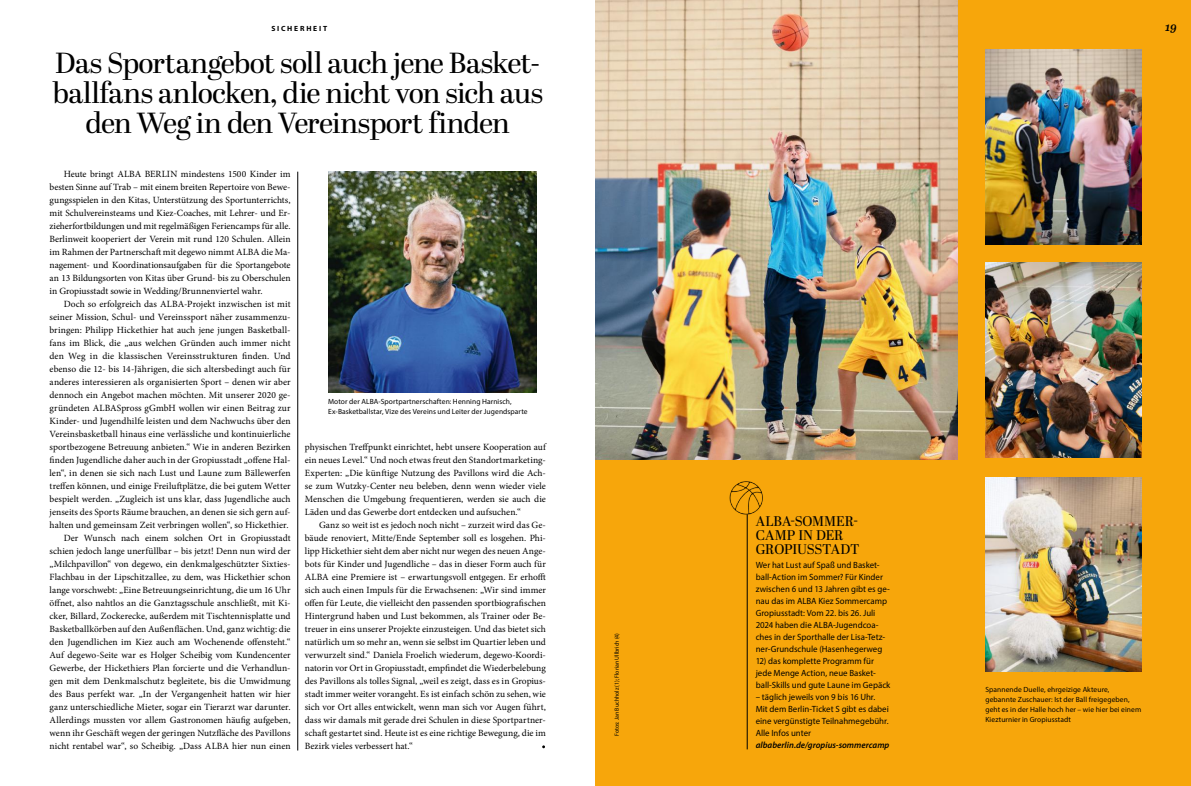
<style>
.page{position:relative;width:1191px;height:786px;background:#fff}
.page>*{position:absolute;margin:0;border:0;box-sizing:border-box;transform-origin:0 0}
.t1{font:29px/30px "Abril Display";letter-spacing:-.035em;color:#000;text-align:center}
.t2{font:14px/14px "Abril Display";color:#000}
.t3{font:italic 600 12px "Abril Text";color:#000}
.t4{font:9.5px/13px "Minion Pro";letter-spacing:.005em;color:#000;text-align:justify}
.t5{font:9px/12px "Myriad Pro";letter-spacing:.005em;color:#000}
.t6{font:italic 600 9px "Myriad Pro";letter-spacing:.005em;color:#000}
.t7{font:7.5px/10px "Myriad Pro";letter-spacing:.01em;color:#000}
.t8{font:700 7.5px "Myriad Pro";letter-spacing:.24em;color:#000}
.t9{font:6px "Myriad Pro";color:#000}
</style>
<div class="page">
<hr style="left:297px;top:171px;width:1px;height:579px;background:#000">
<img style="left:328px;top:171px;width:209px;height:221px">
<div style="left:595px;top:0;width:596px;height:785px;background:#f7a60b"></div>
<img style="left:729px;top:481px;width:34px;height:36px">
<hr style="left:747px;top:514px;width:1px;height:235px;background:#000">
<img style="left:985px;top:477px;width:156px;height:194px">
<img style="left:985px;top:263px;width:156px;height:194px">
<img style="left:595px;top:0;width:363px;height:459px">
<img style="left:985px;top:50px;width:156px;height:194px">
<p class="t8" style="left:271px;top:24px;width:57px">SICHERHEIT</p>
<h1 class="t1" style="left:52px;top:49px;width:492px">Das Sportangebot soll auch jene Basket&shy;ballfans anlocken, die nicht von sich aus den Weg in den Vereinsport finden</h1>
<p class="t4" style="left:50px;top:167px;width:243px;text-indent:14px">Heute bringt ALBA BERLIN mindestens 1500 Kinder im besten Sinne auf Trab – mit einem breiten Repertoire von Bewe&shy;gungsspielen in den Kitas, Unterstützung des Sportunterrichts, mit Schulvereinsteams und Kiez-Coaches, mit Lehrer- und Er&shy;zieherfortbildungen und mit regelmäßigen Feriencamps für alle.<br>Berlinweit kooperiert der Verein mit rund 120 Schulen. Allein im Rahmen der Partnerschaft mit degewo nimmt ALBA die Ma&shy;nagement- und Koordinationsaufgaben für die Sportangebote an 13 Bildungsorten von Kitas über Grund- bis zu Oberschulen in Gropiusstadt sowie in Wedding/Brunnenviertel wahr.</p>
<p class="t4" style="left:50px;top:297px;width:243px;text-align:right">Doch so erfolgreich das ALBA-Projekt inzwischen ist mit seiner Mission, Schul- und Vereinssport näher zusammenzu&shy;bringen: Philipp Hickethier hat auch jene jungen Basketball&shy;fans im Blick, die „aus welchen Gründen auch immer nicht den Weg in die klassischen Vereinsstrukturen finden. Und ebenso die 12- bis 14-Jährigen, die sich altersbedingt auch für anderes interessieren als organisierten Sport – denen wir aber dennoch ein Angebot machen möchten. Mit unserer 2020 ge&shy;gründeten ALBASpross gGmbH wollen wir einen Beitrag zur Kinder- und Jugendhilfe leisten und dem Nachwuchs über den Vereinsbasketball hinaus eine verlässliche und kontinuierliche sportbezogene Betreuung anbieten.“ Wie in anderen Bezirken finden Jugendliche daher auch in der Gropiusstadt „offene Hal&shy;len“, in denen sie sich nach Lust und Laune zum Bällewerfen treffen können, und einige Freiluftplätze, die bei gutem Wetter bespielt werden. „Zugleich ist uns klar, dass Jugendliche auch jenseits des Sports Räume brauchen, an denen sie sich gern auf&shy;halten und gemeinsam Zeit verbringen wollen“, so Hickethier.<br>Der Wunsch nach einem solchen Ort in Gropiusstadt schien jedoch lange unerfüllbar – bis jetzt! Denn nun wird der „Milchpavillon“ von degewo, ein denkmalgeschützter Sixties-Flachbau in der Lipschitzallee, zu dem, was Hickethier schon lange vorschwebt: „Eine Betreuungseinrichtung, die um 16 Uhr öffnet, also nahtlos an die Ganztagsschule anschließt, mit Ki&shy;cker, Billard, Zockerecke, außerdem mit Tischtennisplatte und Basketballkörben auf den Außenflächen. Und, ganz wichtig: die den Jugendlichen im Kiez auch am Wochenende offensteht.“ Auf degewo-Seite war es Holger Scheibig vom Kundencenter Gewerbe, der Hickethiers Plan forcierte und die Verhandlun&shy;gen mit dem Denkmalschutz begleitete, bis die Umwidmung des Baus perfekt war. „In der Vergangenheit hatten wir hier ganz unterschiedliche Mieter, sogar ein Tierarzt war darunter.<br>Allerdings mussten vor allem Gastronomen häufig aufgeben, wenn ihr Geschäft wegen der geringen Nutzfläche des Pavillons nicht rentabel war“, so Scheibig. „Dass ALBA hier nun einen</p>
<p class="t7" style="left:328px;top:396px;width:201px">Motor der ALBA-Sportpartnerschaften: Henning Harnisch,<br>Ex-Basketballstar, Vize des Vereins und Leiter der Jugendsparte</p>
<p class="t4" style="left:305px;top:440px;width:243px">physischen Treffpunkt einrichtet, hebt unsere Kooperation auf ein neues Level.“ Und noch etwas freut den Standortmarketing-Experten: „Die künftige Nutzung des Pavillons wird die Ach&shy;se zum Wutzky-Center neu beleben, denn wenn wieder viele Menschen die Umgebung frequentieren, werden sie auch die Läden und das Gewerbe dort entdecken und aufsuchen.“</p>
<p class="t4" style="left:305px;top:518px;width:243px;text-indent:14px">Ganz so weit ist es jedoch noch nicht – zurzeit wird das Ge&shy;bäude renoviert, Mitte/Ende September soll es losgehen. Phi&shy;lipp Hickethier sieht dem aber nicht nur wegen des neuen Ange&shy;bots für Kinder und Jugendliche – das in dieser Form auch für ALBA eine Premiere ist – erwartungsvoll entgegen. Er erhofft sich auch einen Impuls für die Erwachsenen: „Wir sind immer offen für Leute, die vielleicht den passenden sportbiografischen Hintergrund haben und Lust bekommen, als Trainer oder Be&shy;treuer in eins unserer Projekte einzusteigen. Und das bietet sich natürlich um so mehr an, wenn sie selbst im Quartier leben und verwurzelt sind.“ Daniela Froelich wiederum, degewo-Koordi&shy;natorin vor Ort in Gropiusstadt, empfindet die Wiederbelebung des Pavillons als tolles Signal, „weil es zeigt, dass es in Gropius&shy;stadt immer weiter vorangeht. Es ist einfach schön zu sehen, wie sich vor Ort alles entwickelt, wenn man sich vor Augen führt, dass wir damals mit gerade drei Schulen in diese Sportpartner&shy;schaft gestartet sind. Heute ist es eine richtige Bewegung, die im Bezirk vieles verbessert hat.“</p>
<p class="t9" style="left:613px;top:735px;width:104px;rotate:-90deg">Fotos: Jan Buchholz (1); Florian Ullbrich (4)</p>
<p class="t3" style="left:1165px;top:18px;width:13px">19</p>
<h2 class="t2" style="left:755px;top:514px;width:105px">ALBA-SOMMER-<br>CAMP IN DER<br>GROPIUSSTADT</h2>
<p class="t5" style="left:755px;top:558px;width:136px">Wer hat Lust auf Spaß und Basket&shy;ball-Action im Sommer? Für Kinder zwischen 6 und 13 Jahren gibt es ge&shy;nau das im ALBA Kiez Sommercamp Gropiusstadt: Vom 22. bis 26. Juli 2024 haben die ALBA-Jugendcoa&shy;ches in der Sporthalle der Lisa-Tetz&shy;ner-Grundschule (Hasenhegerweg</p>
<p class="t5" style="left:755px;top:654px;width:136px">12) das komplette Programm für jede Menge Action, neue Basket&shy;ball-Skills und gute Laune im Gepäck</p>
<p class="t5" style="left:755px;top:690px;width:135px">– täglich jeweils von 9 bis 16 Uhr.<br>Mit dem Berlin-Ticket S gibt es dabei eine vergünstigte Teilnahmegebühr.<br>Alle Infos unter</p>
<p class="t6" style="left:755px;top:738px;width:135px">albaberlin.de/gropius-sommercamp</p>
<p class="t7" style="left:985px;top:683px;width:157px">Spannende Duelle, ehrgeizige Akteure, gebannte Zuschauer: Ist der Ball freigegeben, geht es in der Halle hoch her – wie hier bei einem Kiezturnier in Gropiusstadt</p>
</div>
